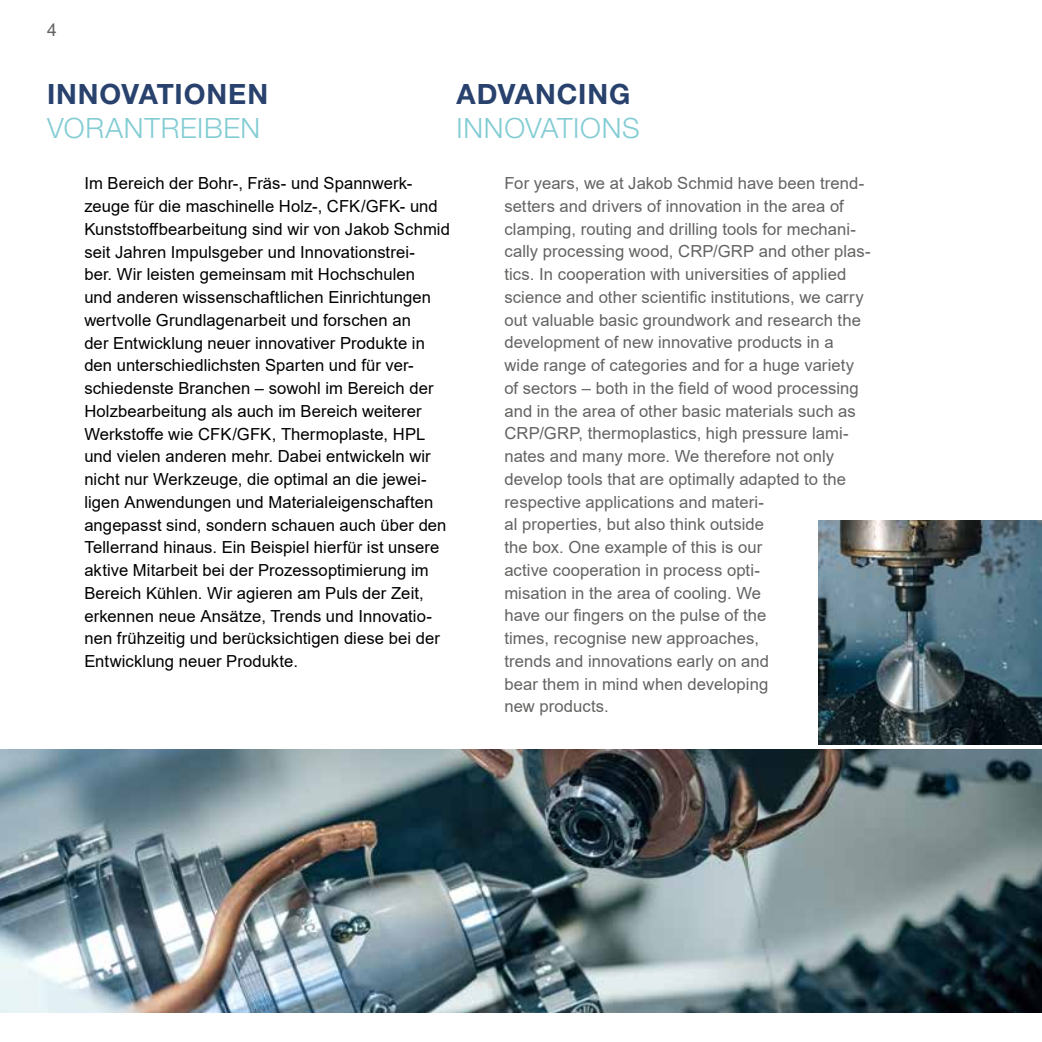
<style>
.page{position:relative;width:1042px;height:1042px;background:#fff}
.page>*{position:absolute;margin:0;border:0;box-sizing:border-box;transform-origin:0 0}
.t1{font:300 28px "Helvetica Neue LT Std";letter-spacing:.025em;color:#83ccd4}
.t2{font:700 28px "Helvetica Neue LT Std";letter-spacing:.03em;color:#28426d}
.t3{font:17.5px "Arial";color:#636362}
.t4{font:16.62px/22.8px "Arial";letter-spacing:.005em;color:#000}
.t5{font:16.62px/22.8px "Arial";letter-spacing:.005em;color:#636362}
</style>
<div class="page">
<img style="left:0;top:749px;width:1042px;height:263px">
<img style="left:819px;top:521px;width:223px;height:223px">
<p class="t3" style="left:47px;top:17px;width:11px">4</p>
<h1 class="t2" style="left:47px;top:77px;width:222px">INNOVATIONEN</h1>
<h1 class="t1" style="left:47px;top:111px;width:215px">VORANTREIBEN</h1>
<h1 class="t2" style="left:456px;top:77px;width:175px">ADVANCING</h1>
<h1 class="t1" style="left:456px;top:111px;width:185px">INNOVATIONS</h1>
<p class="t4" style="left:84px;top:172px;width:367px">Im Bereich der Bohr-, Fräs- und Spannwerk&shy;zeuge für die maschinelle Holz-, CFK/GFK- und Kunststoffbearbeitung sind wir von Jakob Schmid seit Jahren Impulsgeber und Innovationstrei-<br>ber. Wir leisten gemeinsam mit Hochschulen<br>und anderen wissenschaftlichen Einrichtungen wertvolle Grundlagenarbeit und forschen an<br>der Entwicklung neuer innovativer Produkte in den unterschiedlichsten Sparten und für ver&shy;schiedenste Branchen – sowohl im Bereich der Holzbearbeitung als auch im Bereich weiterer Werkstoffe wie CFK/GFK, Thermoplaste, HPL und vielen anderen mehr. Dabei entwickeln wir nicht nur Werkzeuge, die optimal an die jewei&shy;ligen Anwendungen und Materialeigenschaften angepasst sind, sondern schauen auch über den Tellerrand hinaus. Ein Beispiel hierfür ist unsere aktive Mitarbeit bei der Prozessoptimierung im Bereich Kühlen. Wir agieren am Puls der Zeit, erkennen neue Ansätze, Trends und Innovatio&shy;nen frühzeitig und berücksichtigen diese bei der Entwicklung neuer Produkte.</p>
<p class="t5" style="left:504px;top:172px;width:368px">For years, we at Jakob Schmid have been trend&shy;setters and drivers of innovation in the area of clamping, routing and drilling tools for mechani&shy;cally processing wood, CRP/GRP and other plas&shy;tics. In cooperation with universities of applied science and other scientific institutions, we carry out valuable basic groundwork and research the development of new innovative products in a wide range of categories and for a huge variety of sectors – both in the field of wood processing and in the area of other basic materials such as CRP/GRP, thermoplastics, high pressure lami&shy;nates and many more. We therefore not only develop tools that are optimally adapted to the respective applications and materi-<br>al properties, but also think outside<br>the box. One example of this is our<br>active cooperation in process opti-<br>misation in the area of cooling. We<br>have our fingers on the pulse of the<br>times, recognise new approaches,<br>trends and innovations early on and<br>bear them in mind when developing<br>new products.</p>
</div>
